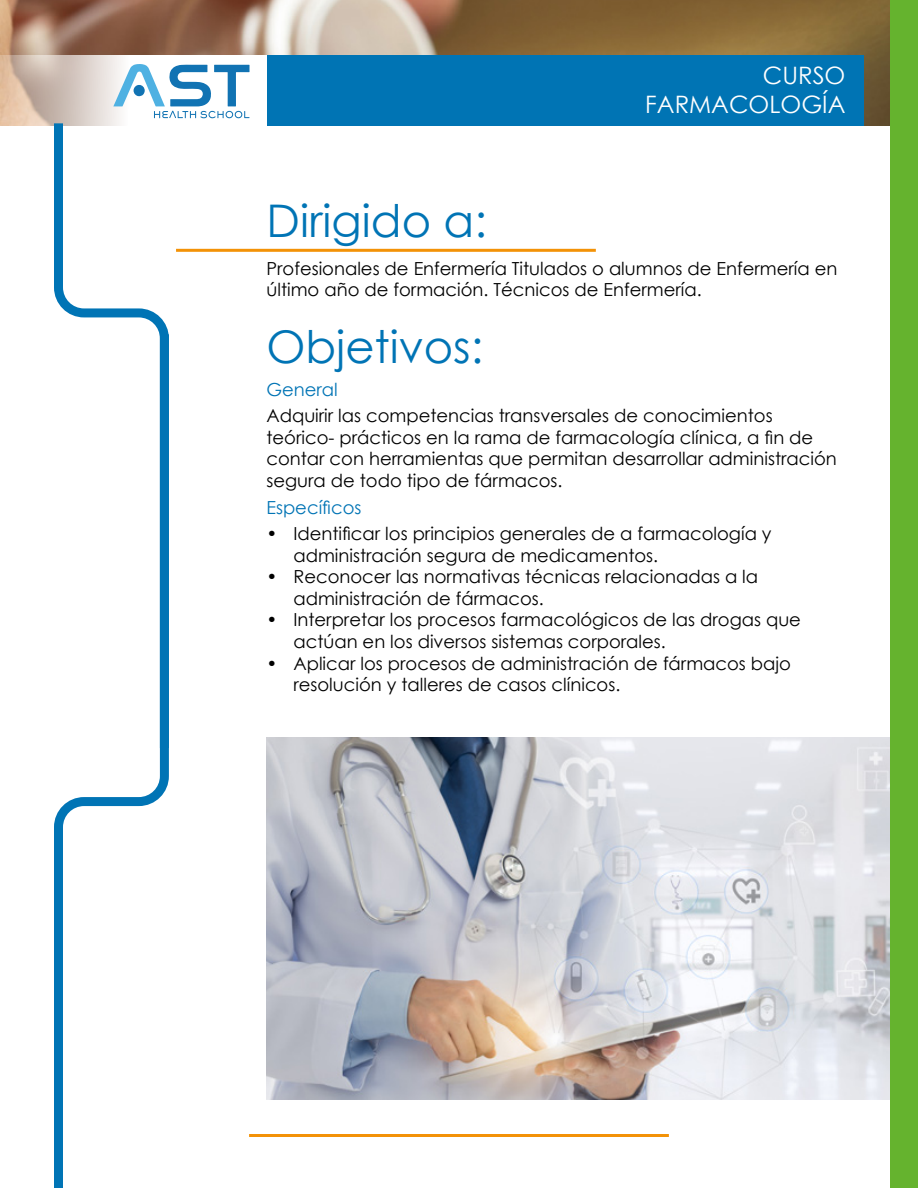
<style>
.page{position:relative;width:918px;height:1188px;background:#fff}
.page>*{position:absolute;margin:0;border:0;box-sizing:border-box;transform-origin:0 0}
.t1{font:45px "Century Gothic";color:#0074b5}
.t2{font:24px/28.8px "Century Gothic";color:#fff;text-align:right}
.t3{font:18px/21.6px "Century Gothic";color:#000}
.t4{font:18px "Century Gothic";color:#0074b5}
</style>
<div class="page">
<img style="left:0;top:0;width:890px;height:126px">
<svg style="left:0;top:55px;width:268px;height:71px"></svg>
<div style="left:268px;top:55px;width:596px;height:71px;background:#0074b4"></div>
<svg style="left:113px;top:64px;width:137px;height:54px"></svg>
<svg style="left:50px;top:114px;width:123px;height:211px"></svg>
<hr style="left:249px;top:1134px;width:420px;height:3px;background:#f39207">
<hr style="left:176px;top:249px;width:420px;height:3px;background:#f39207">
<svg style="left:54px;top:325px;width:115px;height:863px"></svg>
<img style="left:266px;top:737px;width:624px;height:363px">
<div style="left:890px;top:0;width:28px;height:1188px;background:#65b32e"></div>
<h2 class="t2" style="left:645px;top:60px;width:202px">CURSO<br>FARMACOLOGÍA</h2>
<h1 class="t1" style="left:267px;top:189px;width:222px">Dirigido a:</h1>
<p class="t3" style="left:267px;top:257px;width:572px">Profesionales de Enfermería Titulados o alumnos de Enfermería en último año de formación. Técnicos de Enfermería.</p>
<h1 class="t1" style="left:266px;top:315px;width:218px">Objetivos:</h1>
<p class="t4" style="left:266px;top:377px;width:73px">General</p>
<p class="t3" style="left:266px;top:405px;width:572px">Adquirir las competencias transversales de conocimientos teórico- prácticos en la rama de farmacología clínica, a fin de contar con herramientas que permitan desarrollar administración segura de todo tipo de fármacos.</p>
<p class="t4" style="left:266px;top:494px;width:97px">Específicos</p>
<p class="t3" style="left:293px;top:523px;width:480px;text-indent:-27px">• Identificar los principios generales de a farmacología y administración segura de medicamentos.</p>
<p class="t3" style="left:293px;top:566px;width:466px;text-indent:-27px">• Reconocer las normativas técnicas relacionadas a la administración de fármacos.</p>
<p class="t3" style="left:293px;top:609px;width:509px;text-indent:-27px">• Interpretar los procesos farmacológicos de las drogas que actúan en los diversos sistemas corporales.</p>
<p class="t3" style="left:293px;top:652px;width:499px;text-indent:-27px">• Aplicar los procesos de administración de fármacos bajo resolución y talleres de casos clínicos.</p>
</div>
